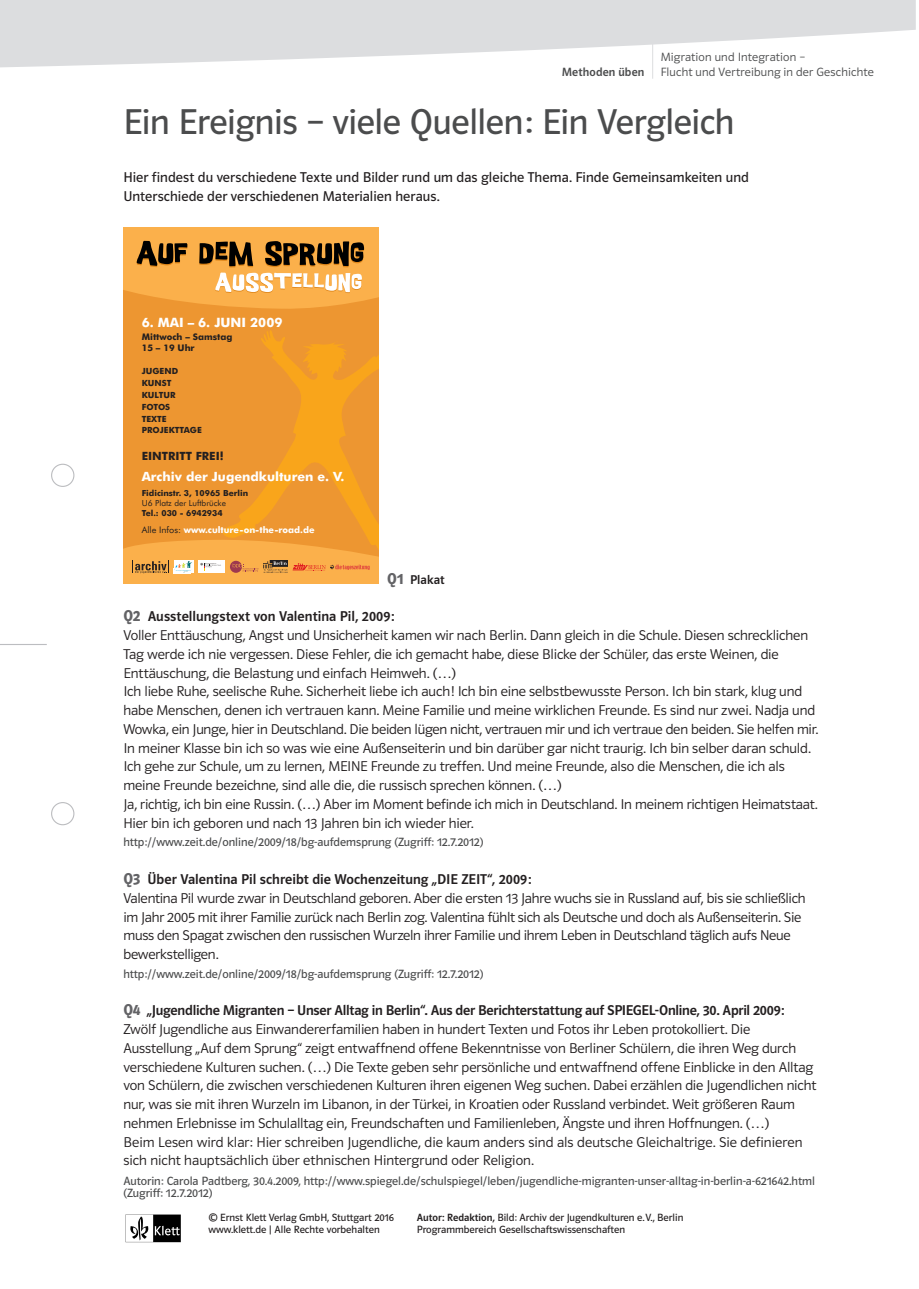
<style>
.page{position:relative;width:919px;height:1289px;background:#fff}
.page>*{position:absolute;margin:0;border:0;box-sizing:border-box;transform-origin:0 0}
.t1{font:36px "Polo ST11 K Buch";letter-spacing:-.01em;color:#4b4c4d}
.t2{font:14.25px/18.8px "Polo ST11 K Leicht";letter-spacing:-.005em;color:#231f20}
.t3{font:14.25px "Polo ST11 K Krftg";letter-spacing:-.005em;color:#231f20}
.t4{font:14.25px/18.8px "Polo ST11 K Buch";letter-spacing:.005em;color:#231f20}
.t5{font:700 12.9px "Futura BT";color:#fff}
.t6{font:700 12.75px "Futura BT";color:#fff}
.t7{font:12.75px "Polo ST11 K Krftg";letter-spacing:.005em;color:#231f20}
.t8{font:12px/12.8px "Polo ST11 K Buch";color:#4b4c4d}
.t9{font:12px/15px "Polo ST11 K Leicht";letter-spacing:.015em;color:#4b4c4d}
.t10{font:12px "Polo ST11 K Krftg";letter-spacing:.015em;color:#4b4c4d}
.t11{font:700 11.4px "Futura BT";color:#231f20}
.t12{font:10.5px/12.8px "Polo ST11 K Buch";color:#231f20}
.t13{font:700 9.15px "Futura BT";color:#fff}
.t14{font:700 9.15px/10.9px "Futura BT";color:#231f20}
.t15{font:700 8.55px/12px "Futura BT";color:#231f20}
.t16{font:700 8.4px "Futura BT";color:#231f20}
.t17{font:8.4px "Futura BT";color:#231f20}
.s1{font-weight:400;color:#231f20}
.s2{font-family:"Polo ST11 K Hfett";font-size:15.75px;color:#636366}
.s3{font-family:"Polo ST11 K Krftg"}
</style>
<div class="page">
<hr style="left:0;top:644px;width:47px;height:1px;background:#bcbdc0">
<div style="left:51px;top:463px;width:23px;height:24px;border:1px solid #bcbdc0;border-radius:50%"></div>
<div style="left:51px;top:802px;width:23px;height:23px;border:1px solid #bcbdc0;border-radius:50%"></div>
<svg style="left:125px;top:1214px;width:56px;height:28px"></svg>
<div style="left:123px;top:227px;width:255px;height:356px;background:#ed9631"></div>
<svg style="left:123px;top:227px;width:255px;height:82px;background:#d89b4a"></svg>
<svg style="left:123px;top:330px;width:255px;height:253px"></svg>
<hr style="left:652px;top:0;width:1px;height:79px;background:#dcdddf">
<svg style="left:0;top:0;width:915px;height:67px;fill:#dcdddf"></svg>
<p class="t10" style="left:561px;top:65px;width:84px">Methoden üben</p>
<p class="t9" style="left:660px;top:50px;width:214px">Migration und Integration –<br>Flucht und Vertreibung in der Geschichte</p>
<h1 class="t1" style="left:123px;top:102px;width:612px">Ein Ereignis – viele Quellen: Ein Vergleich</h1>
<p class="t4" style="left:123px;top:168px;width:627px">Hier findest du verschiedene Texte und Bilder rund um das gleiche Thema. Finde Gemeinsamkeiten und<br>Unterschiede der verschiedenen Materialien heraus.</p>
<p class="t5" style="left:142px;top:314px;width:142px">6. MAI – 6. JUNI 2009</p>
<p class="t14" style="left:142px;top:331px;width:92px">Mittwoch – Samstag<br>15 – 19 Uhr</p>
<p class="t15" style="left:142px;top:364px;width:62px">JUGEND<br>KUNST<br>KULTUR<br>FOTOS<br>TEXTE<br>PROJEKTTAGE</p>
<p class="t11" style="left:142px;top:449px;width:83px">EINTRITT FREI!</p>
<p class="t6" style="left:142px;top:468px;width:204px">Archiv der Jugendkulturen e. V.</p>
<p class="t16" style="left:142px;top:488px;width:108px">Fidicinstr. 3, 10965 Berlin</p>
<p class="t17" style="left:142px;top:498px;width:86px">U6 Platz der Luftbrücke</p>
<p class="t16" style="left:142px;top:508px;width:82px">Tel.: 030 - 6942934</p>
<p class="t13" style="left:142px;top:523px;width:174px"><span class="s1">Alle Infos:</span> www.culture-on-the-road.de</p>
<p class="t7" style="left:387px;top:572px;width:59px"><span class="s2">Q1</span> Plakat</p>
<p class="t3" style="left:123px;top:608px;width:273px"><span class="s2">Q2</span> Ausstellungstext von Valentina Pil, 2009:</p>
<p class="t2" style="left:123px;top:626px;width:696px">Voller Enttäuschung, Angst und Unsicherheit kamen wir nach Berlin. Dann gleich in die Schule. Diesen schrecklichen Tag werde ich nie vergessen. Diese Fehler, die ich gemacht habe, diese Blicke der Schüler, das erste Weinen, die Enttäuschung, die Belastung und einfach Heimweh. (…)<br>Ich liebe Ruhe, seelische Ruhe. Sicherheit liebe ich auch! Ich bin eine selbstbewusste Person. Ich bin stark, klug und habe Menschen, denen ich vertrauen kann. Meine Familie und meine wirklichen Freunde. Es sind nur zwei. Nadja und Wowka, ein Junge, hier in Deutschland. Die beiden lügen nicht, vertrauen mir und ich vertraue den beiden. Sie helfen mir.<br>In meiner Klasse bin ich so was wie eine Außenseiterin und bin darüber gar nicht traurig. Ich bin selber daran schuld.<br>Ich gehe zur Schule, um zu lernen, MEINE Freunde zu treffen. Und meine Freunde, also die Menschen, die ich als meine Freunde bezeichne, sind alle die, die russisch sprechen können. (…)<br>Ja, richtig, ich bin eine Russin. (…) Aber im Moment befinde ich mich in Deutschland. In meinem richtigen Heimatstaat.<br>Hier bin ich geboren und nach 13 Jahren bin ich wieder hier.</p>
<p class="t8" style="left:123px;top:836px;width:361px">http://www.zeit.de/online/2009/18/bg-aufdemsprung (Zugriff: 12.7.2012)</p>
<p class="t3" style="left:123px;top:871px;width:409px"><span class="s2">Q3</span> Über Valentina Pil schreibt die Wochenzeitung „DIE ZEIT“, 2009:</p>
<p class="t2" style="left:123px;top:888px;width:683px">Valentina Pil wurde zwar in Deutschland geboren. Aber die ersten 13 Jahre wuchs sie in Russland auf, bis sie schließlich im Jahr 2005 mit ihrer Familie zurück nach Berlin zog. Valentina fühlt sich als Deutsche und doch als Außenseiterin. Sie muss den Spagat zwischen den russischen Wurzeln ihrer Familie und ihrem Leben in Deutschland täglich aufs Neue bewerkstelligen.</p>
<p class="t8" style="left:123px;top:967px;width:361px">http://www.zeit.de/online/2009/18/bg-aufdemsprung (Zugriff: 12.7.2012)</p>
<p class="t3" style="left:123px;top:1002px;width:662px"><span class="s2">Q4</span> „Jugendliche Migranten – Unser Alltag in Berlin“. Aus der Berichterstattung auf SPIEGEL-Online, 30. April 2009:</p>
<p class="t2" style="left:123px;top:1020px;width:694px">Zwölf Jugendliche aus Einwandererfamilien haben in hundert Texten und Fotos ihr Leben protokolliert. Die Ausstellung „Auf dem Sprung“ zeigt entwaffnend offene Bekenntnisse von Berliner Schülern, die ihren Weg durch verschiedene Kulturen suchen. (…) Die Texte geben sehr persönliche und entwaffnend offene Einblicke in den Alltag von Schülern, die zwischen verschiedenen Kulturen ihren eigenen Weg suchen. Dabei erzählen die Jugendlichen nicht nur, was sie mit ihren Wurzeln im Libanon, in der Türkei, in Kroatien oder Russland verbindet. Weit größeren Raum nehmen Erlebnisse im Schulalltag ein, Freundschaften und Familienleben, Ängste und ihren Hoffnungen. (…)<br>Beim Lesen wird klar: Hier schreiben Jugendliche, die kaum anders sind als deutsche Gleichaltrige. Sie definieren sich nicht hauptsächlich über ethnischen Hintergrund oder Religion.</p>
<p class="t8" style="left:123px;top:1174px;width:693px">Autorin: Carola Padtberg, 30.4.2009, http://www.spiegel.de/schulspiegel/leben/jugendliche-migranten-unser-alltag-in-berlin-a-621642.html (Zugriff: 12.7.2012)</p>
<p class="t12" style="left:208px;top:1210px;width:187px">© Ernst Klett Verlag GmbH, Stuttgart 2016 www.klett.de | Alle Rechte vorbehalten</p>
<p class="t12" style="left:417px;top:1210px;width:268px"><span class="s3">Autor: Redaktion,</span> Bild: Archiv der Jugendkulturen e.V., Berlin<br>Programmbereich Gesellschaftswissenschaften</p>
</div>
